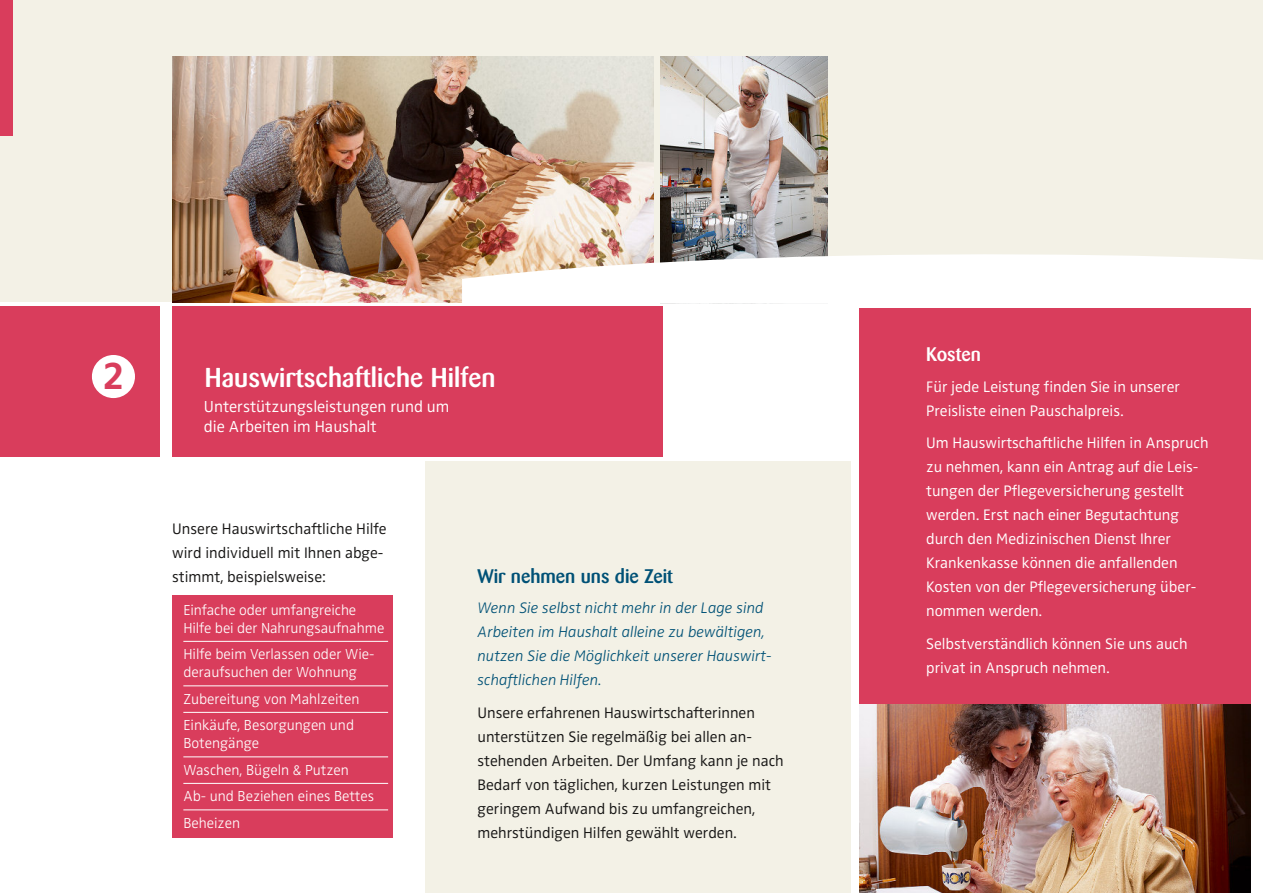
<style>
.page{position:relative;width:1263px;height:893px;background:#fff}
.page>*{position:absolute;margin:0;border:0;box-sizing:border-box;transform-origin:0 0}
.t1{font:38.85px "Zwo w 6";color:#d93d5c}
.t2{font:500 27px "Barmeno";letter-spacing:.005em;color:#fff}
.t3{font:500 19.5px "Barmeno";color:#005176}
.t4{font:500 19.5px "Barmeno";color:#fff}
.t5{font:16.5px/19.8px "Zwo w 3";color:#fff}
.t6{font:15.75px/24px "Zwo w 3";color:#fff}
.t7{font:15.75px/24px "Zwo w 3";color:#171615}
.t8{font:15.75px/24px "Zwo w 2 Italic";color:#005176}
.t9{font:15px/26.5px "Zwo w 2";color:#fff}
</style>
<div class="page">
<div style="left:0;top:0;width:1263px;height:302px;background:#f3f1e6"></div>
<div style="left:425px;top:461px;width:425px;height:432px;background:#f3f1e6"></div>
<div style="left:172px;top:596px;width:220px;height:242px;background:#d93d5c"></div>
<div style="left:859px;top:308px;width:391px;height:430px;background:#d93d5c"></div>
<div style="left:0;top:306px;width:159px;height:151px;background:#d93d5c"></div>
<div style="left:172px;top:306px;width:491px;height:151px;background:#d93d5c"></div>
<div style="left:0;top:0;width:13px;height:136px;background:#d93d5c"></div>
<img style="left:859px;top:704px;width:391px;height:189px">
<img style="left:172px;top:57px;width:482px;height:245px">
<hr style="left:183px;top:641px;width:205px;height:1px;background:#fff">
<hr style="left:183px;top:685px;width:205px;height:1px;background:#fff">
<hr style="left:183px;top:712px;width:205px;height:1px;background:#fff">
<hr style="left:183px;top:756px;width:205px;height:1px;background:#fff">
<hr style="left:183px;top:783px;width:205px;height:1px;background:#fff">
<hr style="left:183px;top:809px;width:205px;height:1px;background:#fff">
<div style="left:92px;top:355px;width:43px;height:43px;background:#fff;border-radius:50%"></div>
<img style="left:661px;top:57px;width:167px;height:194px">
<svg style="left:462px;top:251px;width:801px;height:53px;background:#f7f4f1"></svg>
<h1 class="t1" style="left:103px;top:355px;width:24px">2</h1>
<h2 class="t2" style="left:205px;top:366px;width:292px">Hauswirtschaftliche Hilfen</h2>
<p class="t5" style="left:204px;top:397px;width:247px">Unterstützungsleistungen rund um die Arbeiten im Haushalt</p>
<p class="t7" style="left:172px;top:517px;width:216px">Unsere Hauswirtschaftliche Hilfe wird individuell mit Ihnen abge&shy;stimmt, beispielsweise:</p>
<p class="t9" style="left:183px;top:601px;width:202px;line-height:18px">Einfache oder umfangreiche<br>Hilfe bei der Nahrungsaufnahme</p>
<p class="t9" style="left:183px;top:645px;width:193px;line-height:18px">Hilfe beim Verlassen oder Wie&shy;deraufsuchen der Wohnung</p>
<p class="t9" style="left:183px;top:686px;width:178px">Zubereitung von Mahlzeiten<br>Einkäufe, Besorgungen und</p>
<p class="t9" style="left:183px;top:730px;width:192px">Botengänge<br>Waschen, Bügeln &amp; Putzen<br>Ab- und Beziehen eines Bettes<br>Beheizen</p>
<p class="t3" style="left:477px;top:568px;width:197px">Wir nehmen uns die Zeit</p>
<p class="t8" style="left:477px;top:596px;width:296px">Wenn Sie selbst nicht mehr in der Lage sind Arbeiten im Haushalt alleine zu bewältigen, nutzen Sie die Möglichkeit unserer Hauswirt&shy;schaftlichen Hilfen.</p>
<p class="t7" style="left:477px;top:701px;width:308px">Unsere erfahrenen Hauswirtschafterinnen unterstützen Sie regelmäßig bei allen an&shy;stehenden Arbeiten. Der Umfang kann je nach Bedarf von täglichen, kurzen Leistungen mit geringem Aufwand bis zu umfangreichen, mehrstündigen Hilfen gewählt werden.</p>
<p class="t4" style="left:926px;top:346px;width:56px">Kosten</p>
<p class="t6" style="left:926px;top:374px;width:255px">Für jede Leistung finden Sie in unserer<br>Preisliste einen Pauschalpreis.</p>
<p class="t6" style="left:926px;top:431px;width:284px">Um Hauswirtschaftliche Hilfen in Anspruch zu nehmen, kann ein Antrag auf die Leis&shy;tungen der Pflegeversicherung gestellt werden. Erst nach einer Begutachtung durch den Medizinischen Dienst Ihrer Krankenkasse können die anfallenden Kosten von der Pflegeversicherung über&shy;nommen werden.</p>
<p class="t6" style="left:926px;top:631px;width:263px">Selbstverständlich können Sie uns auch privat in Anspruch nehmen.</p>
</div>
